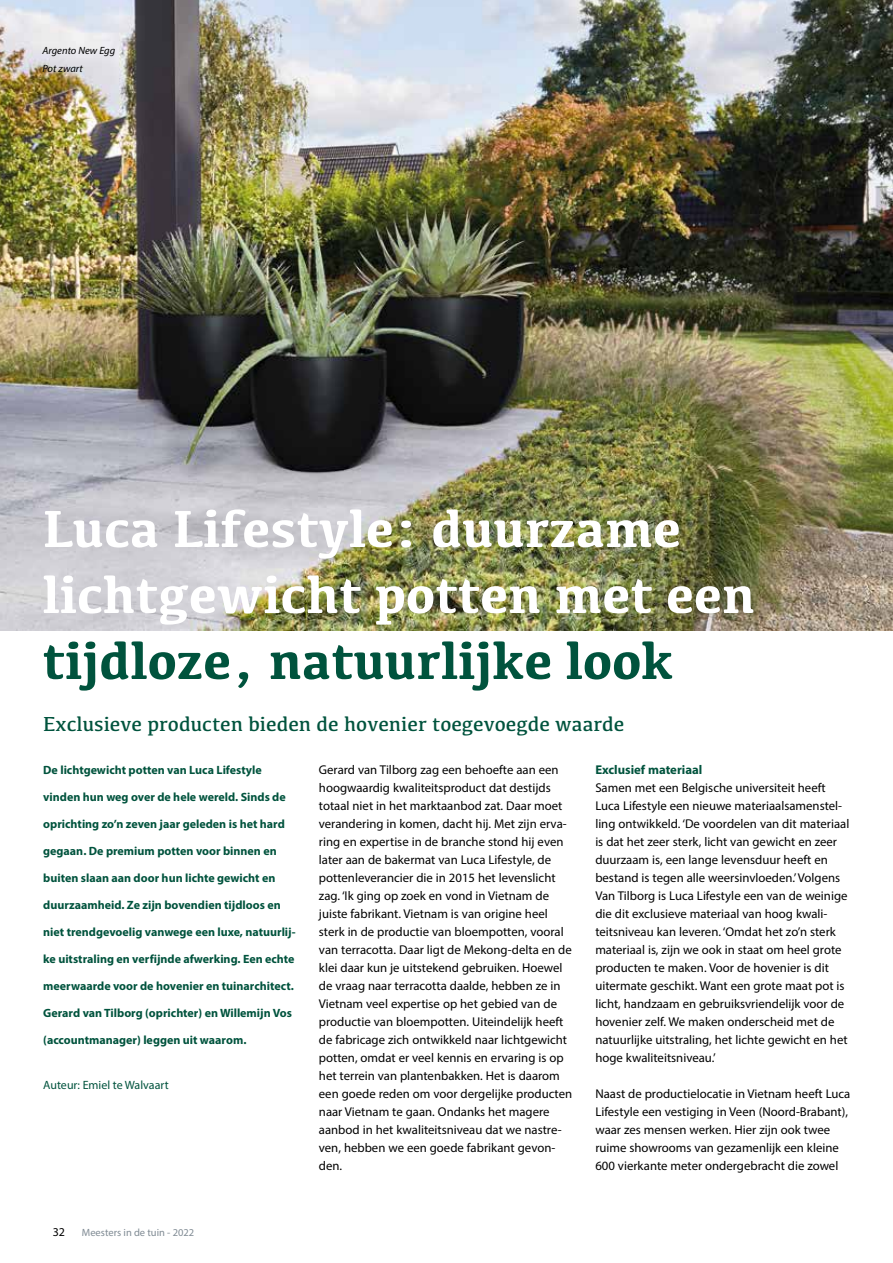
<style>
.page{position:relative;width:893px;height:1263px;background:#fff}
.page>*{position:absolute;margin:0;border:0;box-sizing:border-box;transform-origin:0 0}
.t1{font:700 54px/66px "Kefa";color:#fff}
.t2{font:700 54px "Kefa";color:#00533d}
.t3{font:21px "Kefa";color:#00533d}
.t4{font:12.75px/18px "Myriad Pro";color:#000}
.t5{font:700 12.75px "Myriad Pro";color:#00533d}
.t6{font:700 12px "Myriad Pro";color:#00533d}
.t7{font:12px "Myriad Pro";color:#00533d}
.t8{font:12px "Myriad Pro";color:#000}
.t9{font:10.5px "Myriad Pro";color:#808b94}
.t10{font:italic 10.5px/18px "Myriad Pro";color:#000}
</style>
<div class="page">
<img style="left:0;top:0;width:893px;height:630px">
<p class="t10" style="left:43px;top:41px;width:74px">Argento New Egg<br>Pot zwart</p>
<h1 class="t1" style="left:43px;top:493px;width:714px">Luca Lifestyle: duurzame lichtgewicht potten met een</h1>
<h1 class="t2" style="left:43px;top:625px;width:632px">tijdloze, natuurlijke look</h1>
<h2 class="t3" style="left:43px;top:711px;width:583px">Exclusieve producten bieden de hovenier toegevoegde waarde</h2>
<p class="t6" style="left:43px;top:762px;width:220px">De lichtgewicht potten van Luca Lifestyle</p>
<p class="t6" style="left:43px;top:789px;width:244px">vinden hun weg over de hele wereld. Sinds de</p>
<p class="t6" style="left:43px;top:816px;width:243px">oprichting zo’n zeven jaar geleden is het hard</p>
<p class="t6" style="left:43px;top:843px;width:235px">gegaan. De premium potten voor binnen en</p>
<p class="t6" style="left:43px;top:870px;width:234px">buiten slaan aan door hun lichte gewicht en</p>
<p class="t6" style="left:43px;top:897px;width:239px">duurzaamheid. Ze zijn bovendien tijdloos en</p>
<p class="t6" style="left:43px;top:924px;width:254px">niet trendgevoelig vanwege een luxe, natuurlij-</p>
<p class="t6" style="left:43px;top:951px;width:253px">ke uitstraling en verfijnde afwerking. Een echte</p>
<p class="t6" style="left:43px;top:978px;width:252px">meerwaarde voor de hovenier en tuinarchitect.</p>
<p class="t6" style="left:43px;top:1005px;width:250px">Gerard van Tilborg (oprichter) en Willemijn Vos</p>
<p class="t6" style="left:43px;top:1032px;width:205px">(accountmanager) leggen uit waarom.</p>
<p class="t7" style="left:43px;top:1078px;width:127px">Auteur: Emiel te Walvaart</p>
<p class="t4" style="left:319px;top:761px;width:255px">Gerard van Tilborg zag een behoefte aan een hoogwaardig kwaliteitsproduct dat destijds totaal niet in het marktaanbod zat. Daar moet verandering in komen, dacht hij. Met zijn erva&shy;ring en expertise in de branche stond hij even later aan de bakermat van Luca Lifestyle, de pottenleverancier die in 2015 het levenslicht zag. ‘Ik ging op zoek en vond in Vietnam de juiste fabrikant. Vietnam is van origine heel sterk in de productie van bloempotten, vooral van terracotta. Daar ligt de Mekong-delta en de klei daar kun je uitstekend gebruiken. Hoewel de vraag naar terracotta daalde, hebben ze in Vietnam veel expertise op het gebied van de productie van bloempotten. Uiteindelijk heeft de fabricage zich ontwikkeld naar lichtgewicht potten, omdat er veel kennis en ervaring is op het terrein van plantenbakken. Het is daarom een goede reden om voor dergelijke producten naar Vietnam te gaan. Ondanks het magere aanbod in het kwaliteitsniveau dat we nastre&shy;ven, hebben we een goede fabrikant gevon&shy;den.</p>
<p class="t5" style="left:595px;top:761px;width:109px">Exclusief materiaal</p>
<p class="t4" style="left:595px;top:779px;width:256px">Samen met een Belgische universiteit heeft Luca Lifestyle een nieuwe materiaalsamenstel&shy;ling ontwikkeld. ‘De voordelen van dit materiaal is dat het zeer sterk, licht van gewicht en zeer duurzaam is, een lange levensduur heeft en bestand is tegen alle weersinvloeden.’ Volgens Van Tilborg is Luca Lifestyle een van de weinige die dit exclusieve materiaal van hoog kwali&shy;teitsniveau kan leveren. ‘Omdat het zo’n sterk materiaal is, zijn we ook in staat om heel grote producten te maken. Voor de hovenier is dit uitermate geschikt. Want een grote maat pot is licht, handzaam en gebruiksvriendelijk voor de hovenier zelf. We maken onderscheid met de natuurlijke uitstraling, het lichte gewicht en het hoge kwaliteitsniveau.’</p>
<p class="t4" style="left:595px;top:1085px;width:257px">Naast de productielocatie in Vietnam heeft Luca Lifestyle een vestiging in Veen (Noord-Brabant), waar zes mensen werken. Hier zijn ook twee ruime showrooms van gezamenlijk een kleine 600 vierkante meter ondergebracht die zowel</p>
<p class="t8" style="left:53px;top:1224px;width:14px">32</p>
<p class="t9" style="left:82px;top:1226px;width:114px">Meesters in de tuin - 2022</p>
</div>
